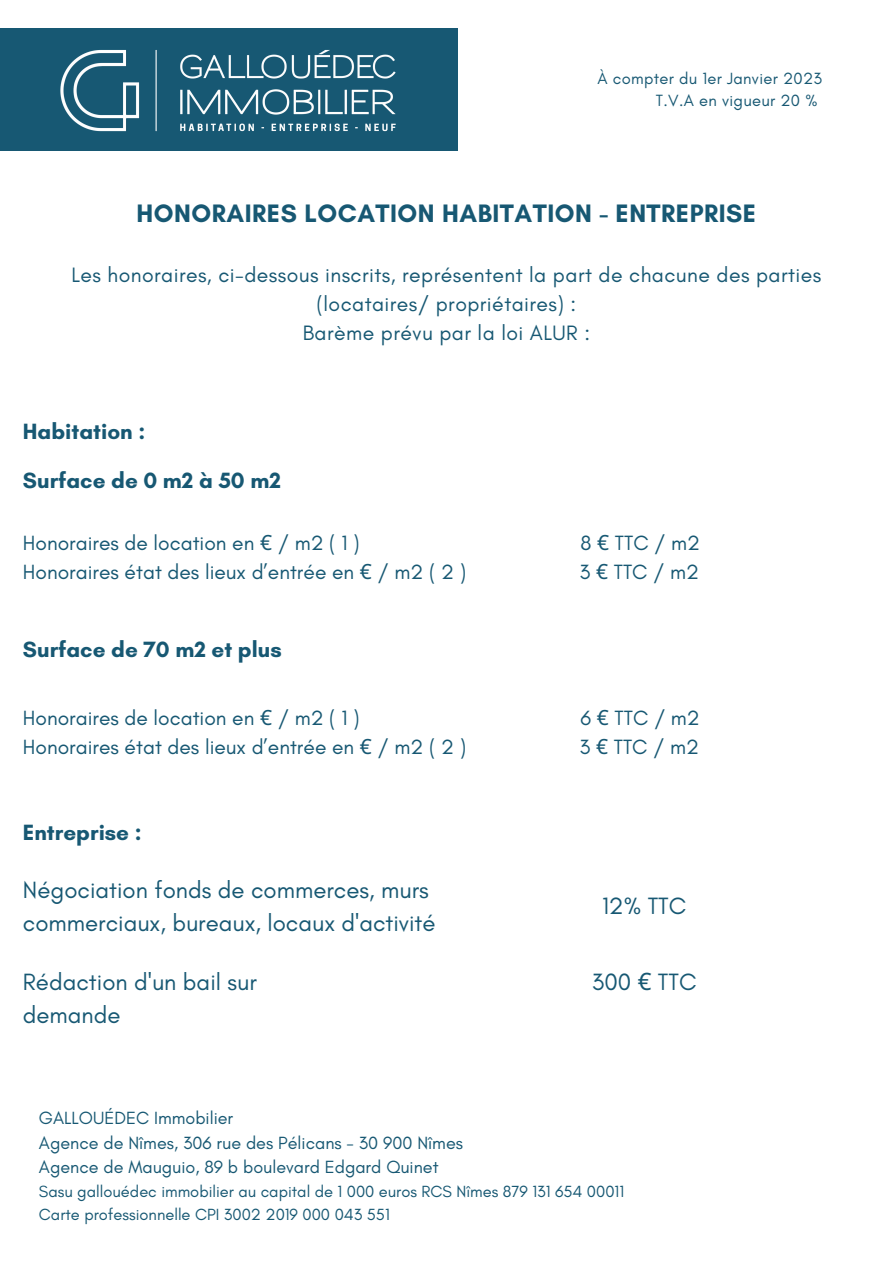
<style>
.page{position:relative;width:893px;height:1264px;background:#fff}
.page>*{position:absolute;margin:0;border:0;box-sizing:border-box;transform-origin:0 0}
.t1{font:700 25.65px "Glacial Indifference";letter-spacing:.02em;color:#175873}
.t2{font:24px/32.5px "Glacial Indifference";color:#175873}
.t3{font:700 22.5px "Glacial Indifference";color:#175873}
.t4{font:21.15px/29.2px "Glacial Indifference";letter-spacing:.02em;color:#175873;text-align:center}
.t5{font:21px "Glacial Indifference";color:#175873}
.t6{font:18px/24.8px "Glacial Indifference";color:#175873}
.t7{font:16.5px/22.5px "Glacial Indifference";color:#175873}
.t8{font:16.5px/22.5px "Glacial Indifference";letter-spacing:.02em;color:#175873;text-align:right}
.s1{font-family:"Noto Sans"}
</style>
<div class="page">
<div style="left:0;top:28px;width:458px;height:123px;background:#175873"></div>
<img style="left:60px;top:49px;width:336px;height:83px">
<p class="t8" style="left:597px;top:67px;width:226px">À compter du 1er Janvier 2023<br>T.V.A en vigueur 20 %</p>
<p class="t1" style="left:137px;top:198px;width:621px">HONORAIRES LOCATION HABITATION - ENTREPRISE</p>
<p class="t4" style="left:71px;top:260px;width:751px">Les honoraires, ci-dessous inscrits, représentent la part de chacune des parties (locataires/ propriétaires) :<br>Barème prévu par la loi ALUR :</p>
<p class="t3" style="left:23px;top:418px;width:124px">Habitation :</p>
<p class="t3" style="left:23px;top:466px;width:260px">Surface de 0 m2 à 50 m2</p>
<p class="t5" style="left:23px;top:529px;width:338px">Honoraires de location en <span class="s1">€</span> / m2 ( 1 )</p>
<p class="t5" style="left:580px;top:529px;width:121px">8<span class="s1">€</span>TTC/m2</p>
<p class="t5" style="left:23px;top:559px;width:445px">Honoraires état des lieux d’entrée en <span class="s1">€</span> / m2 ( 2 )</p>
<p class="t5" style="left:579px;top:559px;width:121px">3<span class="s1">€</span>TTC/m2</p>
<p class="t3" style="left:23px;top:635px;width:260px">Surface de 70 m2 et plus</p>
<p class="t5" style="left:23px;top:705px;width:338px">Honoraires de location en <span class="s1">€</span> / m2 ( 1 )</p>
<p class="t5" style="left:580px;top:705px;width:121px">6<span class="s1">€</span>TTC/m2</p>
<p class="t5" style="left:23px;top:734px;width:445px">Honoraires état des lieux d’entrée en <span class="s1">€</span> / m2 ( 2 )</p>
<p class="t5" style="left:579px;top:734px;width:121px">3<span class="s1">€</span>TTC/m2</p>
<p class="t3" style="left:23px;top:818px;width:120px">Entreprise :</p>
<p class="t2" style="left:23px;top:873px;width:414px">Négociation fonds de commerces, murs commerciaux, bureaux, locaux d'activité</p>
<p class="t2" style="left:602px;top:889px;width:86px">12% TTC</p>
<p class="t2" style="left:23px;top:965px;width:235px">Rédaction d'un bail sur demande</p>
<p class="t2" style="left:592px;top:965px;width:106px">300 <span class="s1">€</span> TTC</p>
<p class="t6" style="left:39px;top:1105px;width:425px">GALLOUÉDEC Immobilier<br>Agence de Nîmes, 306 rue des Pélicans - 30 900 Nîmes<br>Agence de Mauguio, 89 b boulevard Edgard Quinet</p>
<p class="t7" style="left:39px;top:1179px;width:586px">Sasu gallouédec immobilier au capital de 1 000 euros RCS Nîmes 879 131 654 00011<br>Carte professionnelle CPI 3002 2019 000 043 551</p>
</div>
